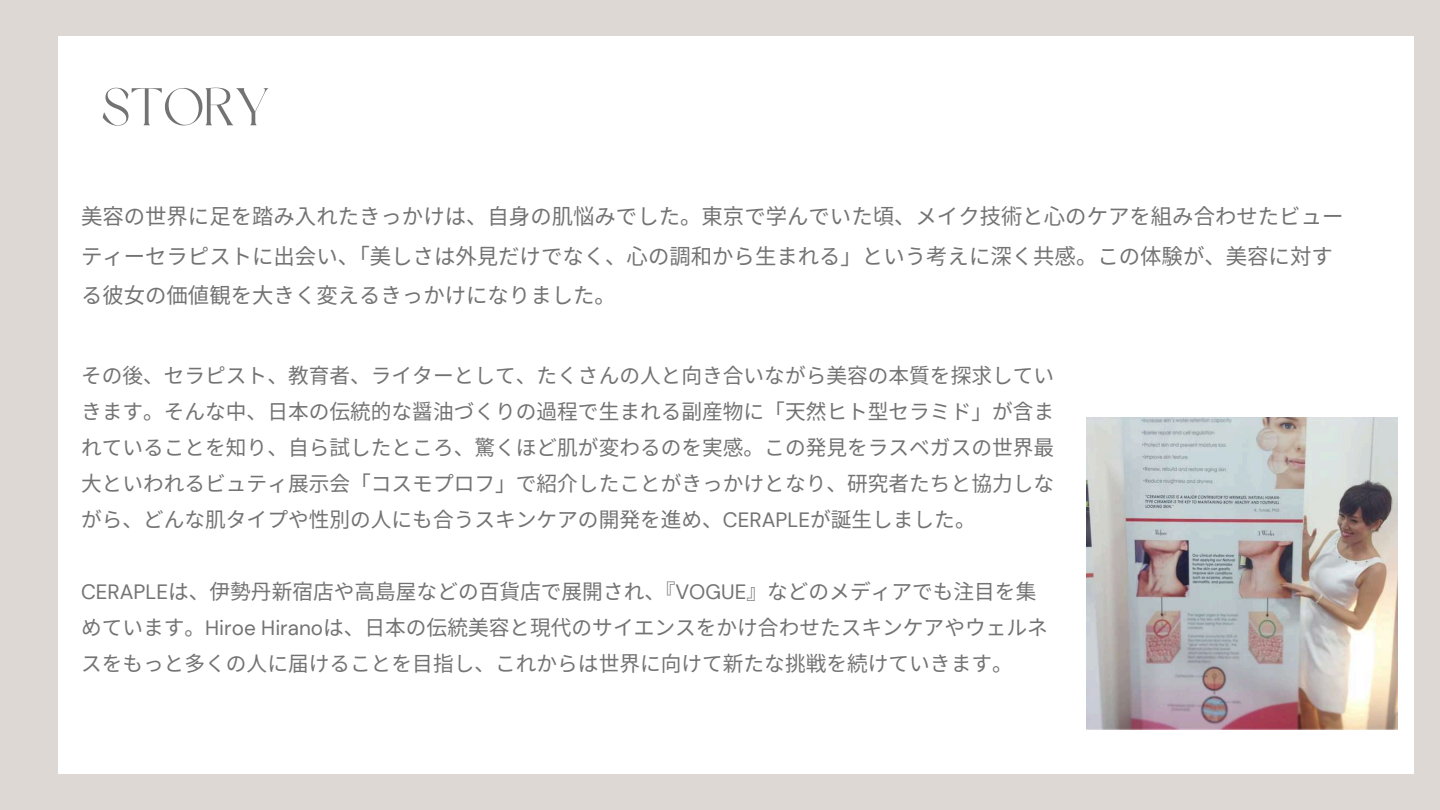
<style>
.page{position:relative;width:1440px;height:810px;background:#ddd8d3}
.page>*{position:absolute;margin:0;border:0;box-sizing:border-box;transform-origin:0 0}
.t1{font:52.8px "Dream Avenue";color:#737373}
.t2{font:21.4px/39.8px "Noto Sans CJ Ksc";color:#737373}
.t3{font:20.7px/36px "Noto Sans CJ Ksc";color:#737373;text-align:justify}
.s1{font-family:"DM Sans"}
</style>
<div class="page">
<div style="left:58px;top:36px;width:1355px;height:738px;background:#fff"></div>
<img style="left:1086px;top:418px;width:312px;height:311px">
<h1 class="t1" style="left:101px;top:86px;width:170px">STORY</h1>
<p class="t2" style="left:81px;top:195px;width:1264px">美容の世界に足を踏み入れたきっかけは、自身の肌悩みでした。東京で学んでいた頃、メイク技術と心のケアを組み合わせたビューティーセラピストに出会い、「美しさは外見だけでなく、心の調和から生まれる」という考えに深く共感。この体験が、美容に対する彼女の価値観を大きく変えるきっかけになりました。</p>
<p class="t3" style="left:81px;top:356px;width:975px">その後、セラピスト、教育者、ライターとして、たくさんの人と向き合いながら美容の本質を探求していきます。そんな中、日本の伝統的な醤油づくりの過程で生まれる副産物に「天然ヒト型セラミド」が含まれていることを知り、自ら試したところ、驚くほど肌が変わるのを実感。この発見をラスベガスの世界最大といわれるビュティ展示会「コスモプロフ」で紹介したことがきっかけとなり、研究者たちと協力しながら、どんな肌タイプや性別の人にも合うスキンケアの開発を進め、<span class="s1">CERAPLE</span>が誕生しました。</p>
<p class="t3" style="left:81px;top:572px;width:968px;text-align:left"><span class="s1">CERAPLE</span>は、伊勢丹新宿店や高島屋などの百貨店で展開され、『<span class="s1">VOGUE</span>』などのメディアでも注目を集めています。<span class="s1">Hiroe Hirano</span>は、日本の伝統美容と現代のサイエンスをかけ合わせたスキンケアやウェルネスをもっと多くの人に届けることを目指し、これからは世界に向けて新たな挑戦を続けていきます。</p>
</div>
